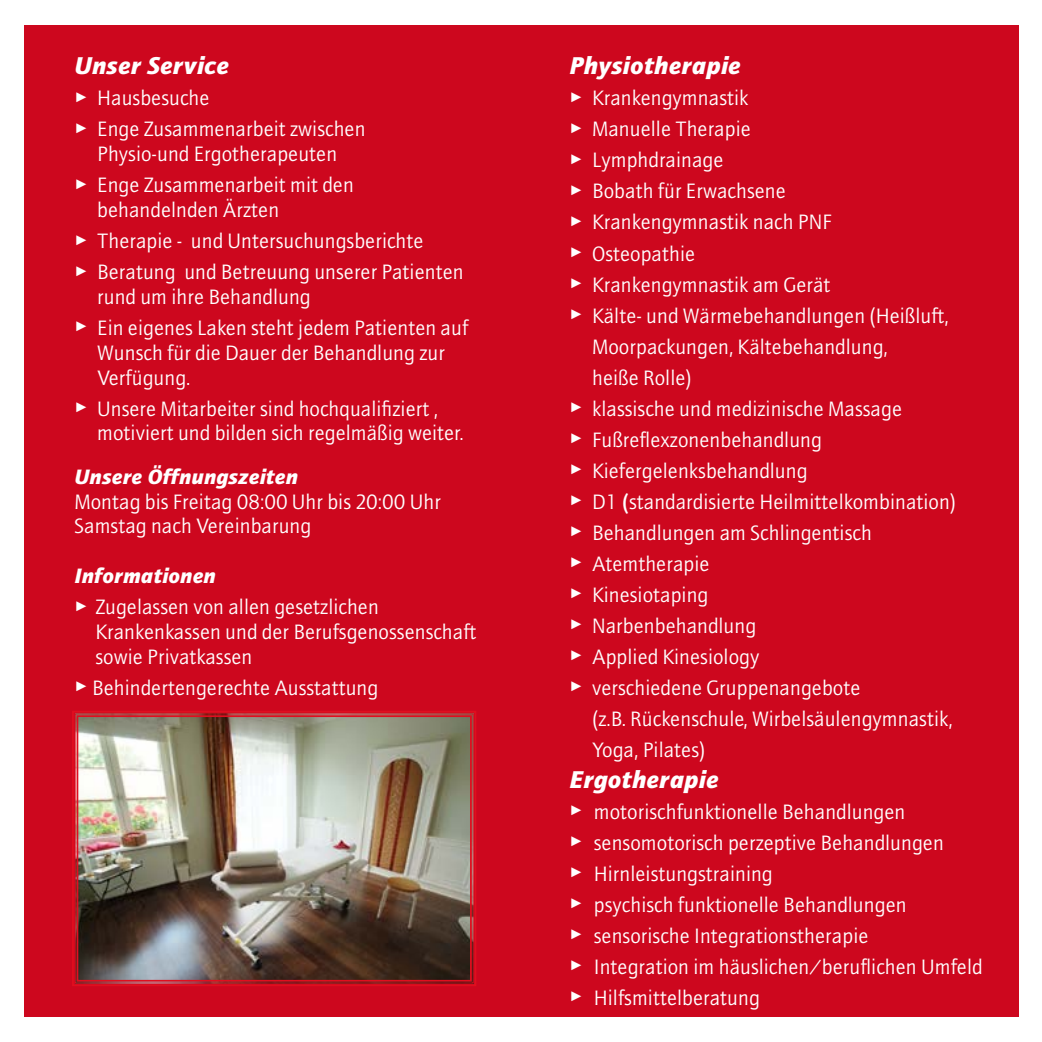
<style>
.page{position:relative;width:1042px;height:1042px;background:#fff}
.page>*{position:absolute;margin:0;border:0;box-sizing:border-box;transform-origin:0 0}
.t1{font:italic 900 24.5px "AT Quay Sans";color:#fff}
.t2{font:21px/31px "AT Quay Sans";color:#fff}
.t3{font:italic 900 21px "AT Quay Sans";color:#fff}
.s1{font-weight:900;font-style:italic}
.s2{font-weight:500}
</style>
<div class="page">
<div style="left:24px;top:26px;width:994px;height:991px;background:#cd071e"></div>
<img style="left:72px;top:711px;width:404px;height:275px">
<div style="left:75px;top:713px;width:399px;height:270px;border:1px solid #e00e1f"></div>
<div style="left:77px;top:715px;width:395px;height:266px;border:2px solid #e00e1f"></div>
<p class="t1" style="left:74px;top:51px;width:156px">Unser Service</p>
<p class="t2" style="left:74px;top:83px;width:293px"><sup>►</sup> Hausbesuche<br><sup>►</sup> Enge Zusammenarbeit zwischen</p>
<p class="t2" style="left:74px;top:138px;width:281px;text-align:center">Physio-und Ergotherapeuten<br><sup>►</sup> Enge Zusammenarbeit mit den</p>
<p class="t2" style="left:74px;top:194px;width:391px;text-indent:23px">behandelnden Ärzten<br><sup>►</sup> Therapie - und Untersuchungsberichte<br><sup>►</sup> Beratung und Betreuung unserer Patienten</p>
<p class="t2" style="left:74px;top:281px;width:395px;text-indent:23px">rund um ihre Behandlung<br><sup>►</sup> Ein eigenes Laken steht jedem Patienten auf</p>
<p class="t2" style="left:97px;top:340px;width:349px;line-height:24.8px">Wunsch für die Dauer der Behandlung zur<br>Verfügung.</p>
<p class="t2" style="left:97px;top:396px;width:368px;line-height:24.8px;text-indent:-23px"><sup>►</sup> Unsere Mitarbeiter sind hochqualifiziert , motiviert und bilden sich regelmäßig weiter.</p>
<p class="t3" style="left:74px;top:464px;width:225px">Unsere Öffnungszeiten</p>
<p class="t2" style="left:74px;top:489px;width:368px;line-height:24.8px">Montag bis Freitag 08:00 Uhr bis 20:00 Uhr<br>Samstag nach Vereinbarung</p>
<p class="t2" style="left:74px;top:560px;width:306px"><span class="s1">Informationen<br></span><sup>►</sup> Zugelassen von allen gesetzlichen</p>
<p class="t2" style="left:95px;top:619px;width:383px;line-height:24.8px">Krankenkassen und der Berufsgenossenschaft sowie Privatkassen</p>
<p class="t2" style="left:74px;top:672px;width:305px"><sup>►</sup> Behindertengerechte Ausstattung</p>
<p class="t1" style="left:569px;top:51px;width:173px">Physiotherapie</p>
<p class="t2" style="left:569px;top:83px;width:181px"><sup>►</sup> Krankengymnastik</p>
<p class="t2" style="left:569px;top:114px;width:183px"><sup>►</sup> Manuelle Therapie</p>
<p class="t2" style="left:569px;top:145px;width:156px"><sup>►</sup> Lymphdrainage</p>
<p class="t2" style="left:569px;top:176px;width:218px"><sup>►</sup> Bobath für Erwachsene</p>
<p class="t2" style="left:569px;top:207px;width:264px"><sup>►</sup> Krankengymnastik nach PNF</p>
<p class="t2" style="left:569px;top:238px;width:127px"><sup>►</sup> Osteopathie</p>
<p class="t2" style="left:569px;top:269px;width:263px"><sup>►</sup> Krankengymnastik am Gerät</p>
<p class="t2" style="left:569px;top:300px;width:381px"><sup>►</sup> Kälte- und Wärmebehandlungen (Heißluft,</p>
<p class="t2" style="left:592px;top:331px;width:297px">Moorpackungen, Kältebehandlung,</p>
<p class="t2" style="left:592px;top:362px;width:101px">heiße Rolle)</p>
<p class="t2" style="left:569px;top:393px;width:334px"><sup>►</sup> klassische und medizinische Massage</p>
<p class="t2" style="left:569px;top:424px;width:254px"><sup>►</sup> Fußreflexzonenbehandlung</p>
<p class="t2" style="left:569px;top:455px;width:240px"><sup>►</sup> Kiefergelenksbehandlung</p>
<p class="t2" style="left:569px;top:486px;width:388px"><sup>►</sup> D1 <span class="s2">(</span>standardisierte Heilmittelkombination)</p>
<p class="t2" style="left:569px;top:517px;width:304px"><sup>►</sup> Behandlungen am Schlingentisch</p>
<p class="t2" style="left:569px;top:548px;width:142px"><sup>►</sup> Atemtherapie</p>
<p class="t2" style="left:569px;top:579px;width:141px"><sup>►</sup> Kinesiotaping</p>
<p class="t2" style="left:569px;top:610px;width:188px"><sup>►</sup> Narbenbehandlung</p>
<p class="t2" style="left:569px;top:641px;width:192px"><sup>►</sup> Applied Kinesiology</p>
<p class="t2" style="left:569px;top:672px;width:293px"><sup>►</sup> verschiedene Gruppenangebote</p>
<p class="t2" style="left:592px;top:703px;width:362px">(z.B. Rückenschule, Wirbelsäulengymnastik,</p>
<p class="t2" style="left:592px;top:734px;width:115px">Yoga, Pilates)</p>
<p class="t1" style="left:569px;top:764px;width:151px">Ergotherapie</p>
<p class="t2" style="left:569px;top:796px;width:415px"><sup>►</sup> motorischfunktionelle Behandlungen<br><sup>►</sup> sensomotorisch perzeptive Behandlungen<br><sup>►</sup> Hirnleistungstraining<br><sup>►</sup> psychisch funktionelle Behandlungen<br><sup>►</sup> sensorische Integrationstherapie<br><sup>►</sup> Integration im häuslichen/beruflichen Umfeld <sup>►</sup> Hilfsmittelberatung</p>
</div>
